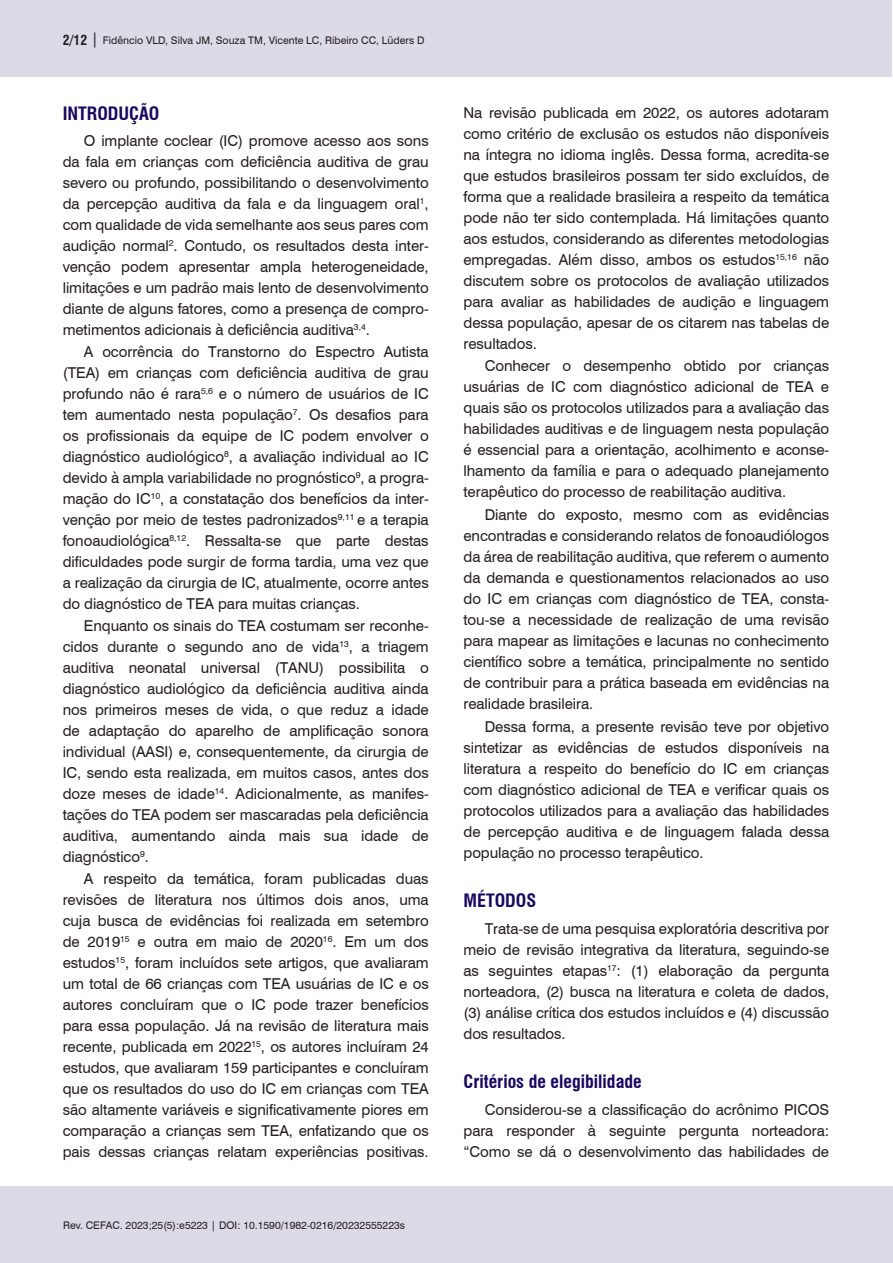
<style>
.page{position:relative;width:893px;height:1263px;background:#fff}
.page>*{position:absolute;margin:0;border:0;box-sizing:border-box;transform-origin:0 0}
.Nivel_2{font:700 condensed 18px "Swiss 721 BT";color:#18085f}
.Nivel_1{font:700 condensed 18px "Swiss 721 BT";color:#18085f}
.Corpo_do_texto{font:15px/21px "Swiss 721 BT";letter-spacing:-.005em;color:#231f20;text-align:justify}
.t1{font:10.5px "Swiss 721 BT";color:#231f20}
.s1{font-weight:700;font-stretch:condensed;font-size:13.5px}
.s2{font-size:15px}
</style>
<div class="page">
<div style="left:0;top:1186px;width:892px;height:77px;background:#dcdae7"></div>
<div style="left:0;top:0;width:892px;height:77px;background:#dcdae7"></div>
<p class="t1" style="left:63px;top:33px;width:363px"><span class="s1">2/12</span> <span class="s2">|</span> Fidêncio VLD, Silva JM, Souza TM, Vicente LC, Ribeiro CC, Lüders D</p>
<p class="Nivel_1" style="left:63px;top:103px;width:98px">INTRODUÇÃO</p>
<p class="Corpo_do_texto" style="left:63px;top:130px;width:368px;text-indent:21px">O implante coclear (IC) promove acesso aos sons da fala em crianças com deficiência auditiva de grau severo ou profundo, possibilitando o desenvolvimento da percepção auditiva da fala e da linguagem oral<sup>1</sup>, com qualidade de vida semelhante aos seus pares com audição normal<sup>2</sup>. Contudo, os resultados desta inter&shy;venção podem apresentar ampla heterogeneidade, limitações e um padrão mais lento de desenvolvimento diante de alguns fatores, como a presença de compro&shy;metimentos adicionais à deficiência auditiva<sup>3,4</sup>.</p>
<p class="Corpo_do_texto" style="left:63px;top:340px;width:368px;text-indent:21px">A ocorrência do Transtorno do Espectro Autista (TEA) em crianças com deficiência auditiva de grau profundo não é rara<sup>5,6</sup> e o número de usuários de IC tem aumentado nesta população<sup>7</sup>. Os desafios para os profissionais da equipe de IC podem envolver o diagnóstico audiológico<sup>8</sup>, a avaliação individual ao IC devido à ampla variabilidade no prognóstico<sup>9</sup>, a progra&shy;mação do IC<sup>10</sup>, a constatação dos benefícios da inter&shy;venção por meio de testes padronizados<sup>9,11</sup> e a terapia fonoaudiológica<sup>8,12</sup>. Ressalta-se que parte destas dificuldades pode surgir de forma tardia, uma vez que a realização da cirurgia de IC, atualmente, ocorre antes do diagnóstico de TEA para muitas crianças.</p>
<p class="Corpo_do_texto" style="left:63px;top:614px;width:368px;text-indent:21px">Enquanto os sinais do TEA costumam ser reconhe&shy;cidos durante o segundo ano de vida<sup>13</sup>, a triagem auditiva neonatal universal (TANU) possibilita o diagnóstico audiológico da deficiência auditiva ainda nos primeiros meses de vida, o que reduz a idade de adaptação do aparelho de amplificação sonora individual (AASI) e, consequentemente, da cirurgia de IC, sendo esta realizada, em muitos casos, antes dos doze meses de idade<sup>14</sup>. Adicionalmente, as manifes&shy;tações do TEA podem ser mascaradas pela deficiência auditiva, aumentando ainda mais sua idade de diagnóstico<sup>9</sup>.</p>
<p class="Corpo_do_texto" style="left:63px;top:867px;width:368px;text-indent:21px">A respeito da temática, foram publicadas duas revisões de literatura nos últimos dois anos, uma cuja busca de evidências foi realizada em setembro de 2019<sup>15</sup> e outra em maio de 2020<sup>16</sup>. Em um dos estudos<sup>15</sup>, foram incluídos sete artigos, que avaliaram um total de 66 crianças com TEA usuárias de IC e os autores concluíram que o IC pode trazer benefícios para essa população. Já na revisão de literatura mais recente, publicada em 2022<sup>15</sup>, os autores incluíram 24 estudos, que avaliaram 159 participantes e concluíram que os resultados do uso do IC em crianças com TEA são altamente variáveis e significativamente piores em comparação a crianças sem TEA, enfatizando que os pais dessas crianças relatam experiências positivas.</p>
<p class="t1" style="left:63px;top:1218px;width:344px">Rev. CEFAC. 2023;25(5):e5223 | DOI: 10.1590/1982-0216/20232555223s</p>
<p class="Corpo_do_texto" style="left:463px;top:101px;width:367px">Na revisão publicada em 2022, os autores adotaram como critério de exclusão os estudos não disponíveis na íntegra no idioma inglês. Dessa forma, acredita-se que estudos brasileiros possam ter sido excluídos, de forma que a realidade brasileira a respeito da temática pode não ter sido contemplada. Há limitações quanto aos estudos, considerando as diferentes metodologias empregadas. Além disso, ambos os estudos<sup>15,16</sup> não discutem sobre os protocolos de avaliação utilizados para avaliar as habilidades de audição e linguagem dessa população, apesar de os citarem nas tabelas de resultados.</p>
<p class="Corpo_do_texto" style="left:463px;top:355px;width:367px;text-indent:21px">Conhecer o desempenho obtido por crianças usuárias de IC com diagnóstico adicional de TEA e quais são os protocolos utilizados para a avaliação das habilidades auditivas e de linguagem nesta população é essencial para a orientação, acolhimento e aconse&shy;lhamento da família e para o adequado planejamento terapêutico do processo de reabilitação auditiva.</p>
<p class="Corpo_do_texto" style="left:463px;top:504px;width:367px;text-indent:21px">Diante do exposto, mesmo com as evidências encontradas e considerando relatos de fonoaudiólogos da área de reabilitação auditiva, que referem o aumento da demanda e questionamentos relacionados ao uso do IC em crianças com diagnóstico de TEA, consta&shy;tou-se a necessidade de realização de uma revisão para mapear as limitações e lacunas no conhecimento científico sobre a temática, principalmente no sentido de contribuir para a prática baseada em evidências na realidade brasileira.</p>
<p class="Corpo_do_texto" style="left:463px;top:715px;width:367px;text-indent:21px">Dessa forma, a presente revisão teve por objetivo sintetizar as evidências de estudos disponíveis na literatura a respeito do benefício do IC em crianças com diagnóstico adicional de TEA e verificar quais os protocolos utilizados para a avaliação das habilidades de percepção auditiva e de linguagem falada dessa população no processo terapêutico.</p>
<p class="Nivel_1" style="left:463px;top:889px;width:74px">MÉTODOS</p>
<p class="Corpo_do_texto" style="left:463px;top:917px;width:367px;text-indent:21px">Trata-se de uma pesquisa exploratória descritiva por meio de revisão integrativa da literatura, seguindo-se as seguintes etapas<sup>17</sup>: (1) elaboração da pergunta norteadora, (2) busca na literatura e coleta de dados, (3) análise crítica dos estudos incluídos e (4) discussão dos resultados.</p>
<p class="Nivel_2" style="left:463px;top:1070px;width:180px">Critérios de elegibilidade</p>
<p class="Corpo_do_texto" style="left:463px;top:1098px;width:367px;text-indent:21px">Considerou-se a classificação do acrônimo PICOS para responder à seguinte pergunta norteadora: “Como se dá o desenvolvimento das habilidades de</p>
</div>
